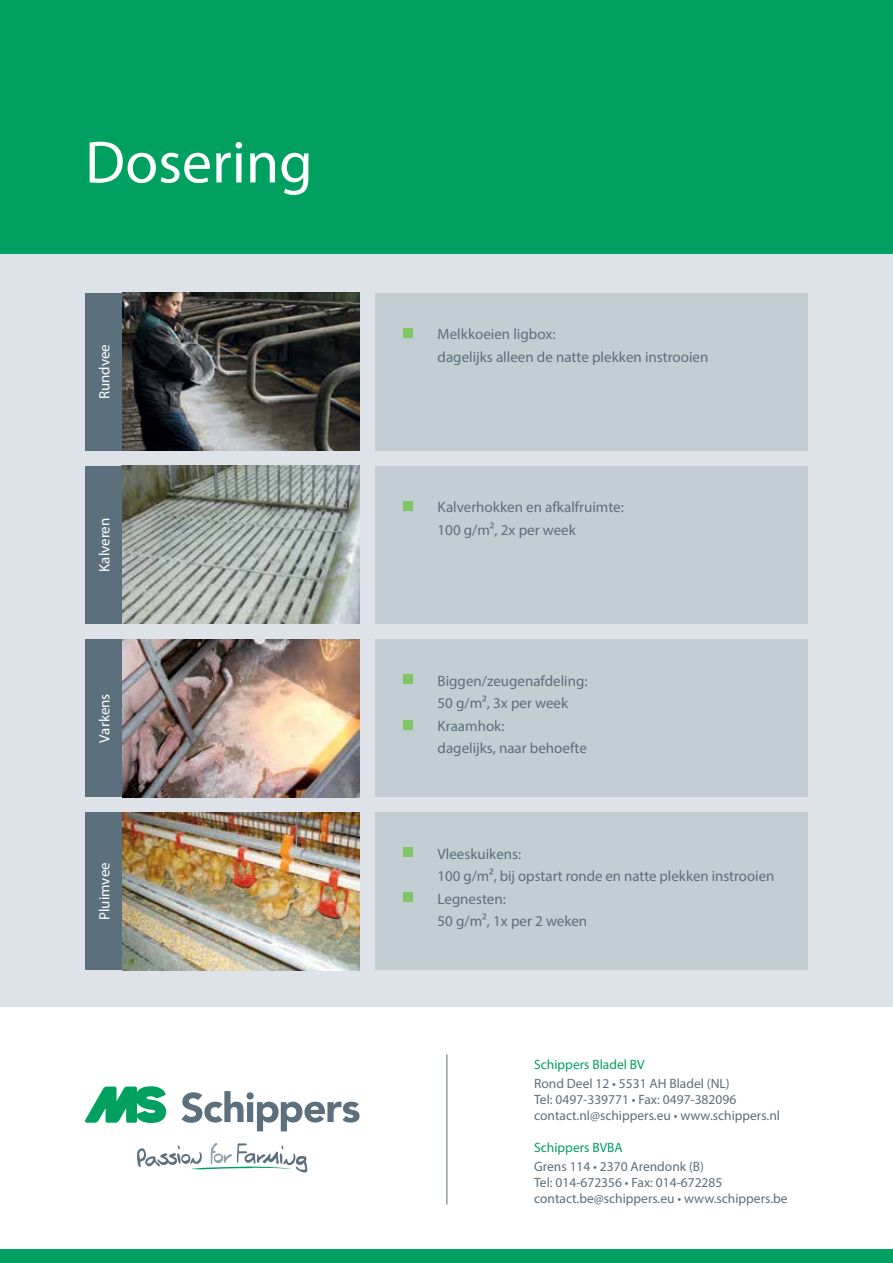
<style>
.page{position:relative;width:893px;height:1263px;background:#fff}
.page>*{position:absolute;margin:0;border:0;box-sizing:border-box;transform-origin:0 0}
.t1{font:60px "Myriad Pro";color:#fff}
.t2{font:15px/22.5px "Myriad Pro";color:#5c6f7c}
.t3{font:15px "Myriad Pro";color:#fff}
.t4{font:13.5px/16.2px "Myriad Pro";color:#5c6f7c}
.t5{font:13.5px "Myriad Pro";color:#00a160}
</style>
<div class="page">
<div style="left:0;top:0;width:893px;height:1008px;background:#dde3e8"></div>
<div style="left:0;top:0;width:893px;height:254px;background:#00a160"></div>
<img style="left:122px;top:293px;width:237px;height:158px">
<div style="left:375px;top:293px;width:433px;height:158px;background:#c3cdd4"></div>
<div style="left:375px;top:639px;width:433px;height:158px;background:#c3cdd4"></div>
<div style="left:375px;top:466px;width:433px;height:158px;background:#c3cdd4"></div>
<div style="left:375px;top:812px;width:433px;height:158px;background:#c3cdd4"></div>
<img style="left:122px;top:639px;width:238px;height:158px">
<img style="left:122px;top:466px;width:238px;height:158px">
<img style="left:122px;top:812px;width:238px;height:158px">
<div style="left:404px;top:328px;width:9px;height:10px;background:#80c566"></div>
<div style="left:404px;top:675px;width:9px;height:9px;background:#80c566"></div>
<div style="left:404px;top:720px;width:9px;height:10px;background:#80c566"></div>
<div style="left:404px;top:501px;width:9px;height:10px;background:#80c566"></div>
<div style="left:85px;top:293px;width:37px;height:158px;background:#5c6f7c"></div>
<div style="left:85px;top:466px;width:37px;height:158px;background:#5c6f7c"></div>
<div style="left:85px;top:639px;width:37px;height:158px;background:#5c6f7c"></div>
<div style="left:85px;top:812px;width:37px;height:158px;background:#5c6f7c"></div>
<div style="left:404px;top:847px;width:9px;height:10px;background:#80c566"></div>
<div style="left:404px;top:892px;width:9px;height:10px;background:#80c566"></div>
<div style="left:0;top:1007px;width:893px;height:255px;background:#fff"></div>
<div style="left:0;top:1250px;width:893px;height:13px;background:#00a160"></div>
<svg style="left:85px;top:1086px;width:81px;height:37px"></svg>
<svg style="left:181px;top:1091px;width:179px;height:40px"></svg>
<svg style="left:137px;top:1143px;width:170px;height:29px"></svg>
<hr style="left:446px;top:1054px;width:1px;height:150px;background:#5c6f7c">
<h1 class="t1" style="left:85px;top:125px;width:229px">Dosering</h1>
<p class="t3" style="left:95px;top:399px;width:57px;rotate:-90deg">Rundvee</p>
<p class="t3" style="left:95px;top:572px;width:56px;rotate:-90deg">Kalveren</p>
<p class="t3" style="left:95px;top:742px;width:50px;rotate:-90deg">Varkens</p>
<p class="t3" style="left:95px;top:920px;width:59px;rotate:-90deg">Pluimvee</p>
<p class="t2" style="left:438px;top:323px;width:272px">Melkkoeien ligbox:<br>dagelijks alleen de natte plekken instrooien</p>
<p class="t2" style="left:438px;top:496px;width:188px">Kalverhokken en afkalfruimte:<br>100 g/m², 2x per week</p>
<p class="t2" style="left:438px;top:669px;width:151px">Biggen/zeugenafdeling:<br>50 g/m², 3x per week<br>Kraamhok:<br>dagelijks, naar behoefte</p>
<p class="t2" style="left:438px;top:842px;width:338px">Vleeskuikens:<br>100 g/m², bij opstart ronde en natte plekken instrooien<br>Legnesten:<br>50 g/m², 1x per 2 weken</p>
<p class="t5" style="left:534px;top:1056px;width:112px">Schippers Bladel BV</p>
<p class="t4" style="left:534px;top:1075px;width:247px">Rond Deel 12 • 5531 AH Bladel (NL)<br>Tel: 0497-339771 • Fax: 0497-382096 contact.nl@schippers.eu • www.schippers.nl</p>
<p class="t5" style="left:534px;top:1139px;width:90px">Schippers BVBA</p>
<p class="t4" style="left:534px;top:1158px;width:255px">Grens 114 • 2370 Arendonk (B)<br>Tel: 014-672356 • Fax: 014-672285 contact.be@schippers.eu • www.schippers.be</p>
</div>
